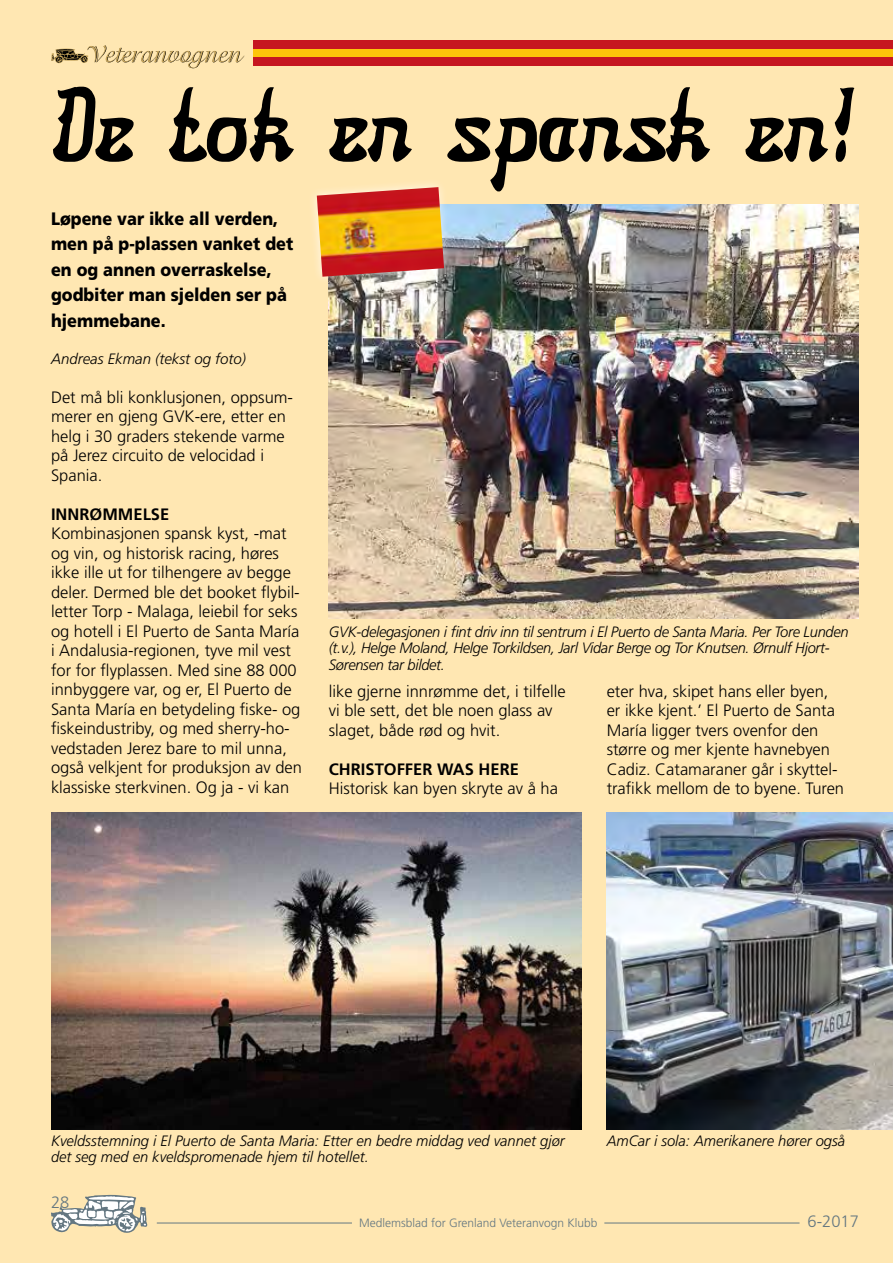
<style>
.page{position:relative;width:893px;height:1263px;background:#ffe7b2}
.page>*{position:absolute;margin:0;border:0;box-sizing:border-box;transform-origin:0 0}
.t1{font:141.9px "Senorita Spain";color:#000;scale:.9 1}
.t2{font:900 18px/25.5px "Frutiger";color:#000;scale:.9 1}
.t3{font:300 16.5px/19.5px "Frutiger";color:#000}
.t4{font:700 16.5px "Frutiger";color:#000}
.t5{font:300 16.5px "Frutiger";color:#647781}
.t6{font:italic 300 15px/16.5px "Frutiger";color:#000}
.t7{font:italic 300 15px/16.5px "Frutiger";letter-spacing:-.02em;color:#000}
.t8{font:300 12px "Frutiger";color:#647781}
</style>
<div class="page">
<img style="left:607px;top:812px;width:286px;height:318px">
<img style="left:329px;top:205px;width:530px;height:413px">
<img style="left:51px;top:812px;width:530px;height:318px">
<svg style="left:313px;top:184px;width:141px;height:103px"></svg>
<img style="left:317px;top:187px;width:127px;height:90px">
<svg style="left:51px;top:45px;width:193px;height:23px"></svg>
<svg style="left:51px;top:1194px;width:96px;height:39px"></svg>
<hr style="left:157px;top:1222px;width:195px;height:1px;background:#647781">
<hr style="left:604px;top:1222px;width:195px;height:1px;background:#647781">
<div style="left:253px;top:48px;width:640px;height:9px;background:#fdc40a"></div>
<div style="left:253px;top:40px;width:640px;height:8px;background:#c61620"></div>
<div style="left:253px;top:57px;width:640px;height:8px;background:#c61620"></div>
<h1 class="t1" style="left:47px;top:68px;width:892px">De tok en spansk en!</h1>
<p class="t2" style="left:51px;top:205px;width:271px">Løpene var ikke all verden, men på p-plassen vanket det en og annen overraskelse, godbiter man sjelden ser på hjemmebane.</p>
<p class="t6" style="left:51px;top:350px;width:197px">Andreas Ekman (tekst og foto)</p>
<p class="t3" style="left:51px;top:387px;width:244px">Det må bli konklusjonen, oppsum&shy;merer en gjeng GVK-ere, etter en helg i 30 graders stekende varme på Jerez circuito de velocidad i<br>Spania.</p>
<p class="t4" style="left:51px;top:504px;width:120px">INNRØMMELSE</p>
<p class="t3" style="left:51px;top:524px;width:252px">Kombinasjonen spansk kyst, -mat og vin, og historisk racing, høres ikke ille ut for tilhengere av begge deler. Dermed ble det booket flybil&shy;letter Torp - Malaga, leiebil for seks og hotell i El Puerto de Santa María i Andalusia-regionen, tyve mil vest for for flyplassen. Med sine 88 000 innbyggere var, og er, El Puerto de Santa María en betydeling fiske- og fiskeindustriby, og med sherry-ho&shy;vedstaden Jerez bare to mil unna, også velkjent for produksjon av den klassiske sterkvinen. Og ja - vi kan</p>
<p class="t7" style="left:329px;top:623px;width:521px">GVK-delegasjonen i fint driv inn til sentrum i El Puerto de Santa Maria. Per Tore Lunden (t.v.), Helge Moland, Helge Torkildsen, Jarl Vidar Berge og Tor Knutsen. Ørnulf Hjort-<br>Sørensen tar bildet.</p>
<p class="t3" style="left:329px;top:681px;width:238px">like gjerne innrømme det, i tilfelle vi ble sett, det ble noen glass av slaget, både rød og hvit.</p>
<p class="t4" style="left:329px;top:759px;width:192px">CHRISTOFFER WAS HERE</p>
<p class="t3" style="left:329px;top:779px;width:231px">Historisk kan byen skryte av å ha</p>
<p class="t3" style="left:607px;top:681px;width:239px">eter hva, skipet hans eller byen, er ikke kjent.’ El Puerto de Santa<br>María ligger tvers ovenfor den større og mer kjente havnebyen<br>Cadiz. Catamaraner går i skyttel&shy;trafikk mellom de to byene. Turen</p>
<p class="t6" style="left:51px;top:1132px;width:515px">Kveldsstemning i El Puerto de Santa Maria: Etter en bedre middag ved vannet gjør det seg med en kveldspromenade hjem til hotellet.</p>
<p class="t6" style="left:607px;top:1132px;width:240px">AmCar i sola: Amerikanere hører også</p>
<p class="t5" style="left:51px;top:1193px;width:20px">28</p>
<p class="t8" style="left:359px;top:1216px;width:240px">Medlemsblad for Grenland Veteranvogn Klubb</p>
<p class="t5" style="left:808px;top:1212px;width:53px">6-2017</p>
</div>
